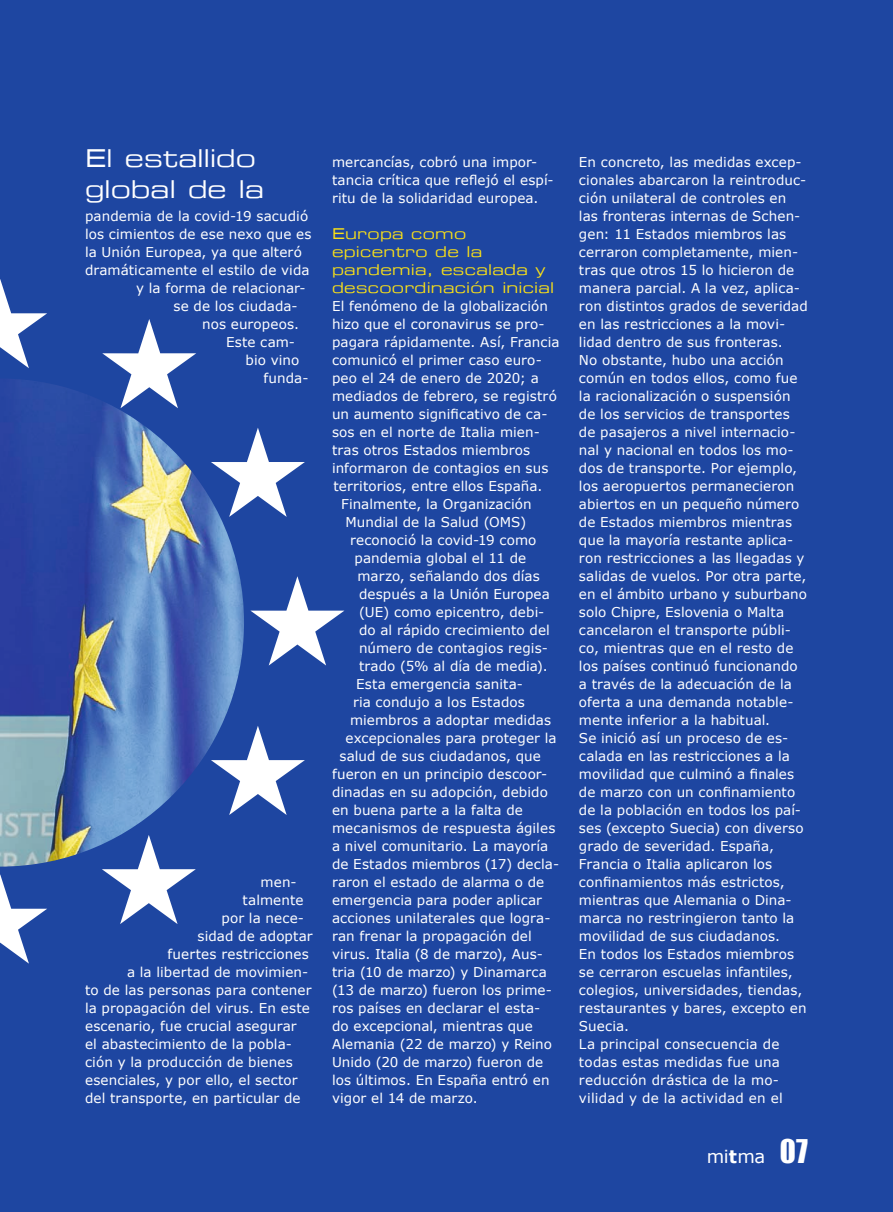
<style>
.page{position:relative;width:893px;height:1212px;background:#1e46a1}
.page>*{position:absolute;margin:0;border:0;box-sizing:border-box;transform-origin:0 0}
.t1{font:24.75px/31.5px "Eurostile Extended";letter-spacing:-.005em;color:#fff}
.t2{font:18px "Verdana";color:#fff}
.t3{font:15px/18px "Eurostile Extended";letter-spacing:.02em;color:#fbe116}
.t4{font:13.5px/18px "Verdana";letter-spacing:.01em;color:#fff}
.s1{font-weight:700}
.s2{font-family:"Impact";font-size:30px}
</style>
<div class="page">
<svg style="left:0;top:279px;width:47px;height:89px"></svg>
<svg style="left:0;top:874px;width:47px;height:90px"></svg>
<svg style="left:102px;top:866px;width:94px;height:58px"></svg>
<svg style="left:244px;top:726px;width:61px;height:89px"></svg>
<svg style="left:250px;top:576px;width:94px;height:89px"></svg>
<svg style="left:244px;top:428px;width:61px;height:89px"></svg>
<svg style="left:102px;top:319px;width:94px;height:59px"></svg>
<img style="left:0;top:378px;width:244px;height:488px">
<h1 class="t1" style="left:85px;top:142px;width:180px">El estallido global de la</h1>
<p class="t4" style="left:85px;top:207px;width:225px">pandemia de la covid-19 sacudió</p>
<p class="t4" style="left:85px;top:225px;width:228px">los cimientos de ese nexo que es</p>
<p class="t4" style="left:85px;top:243px;width:218px">la Unión Europea, ya que alteró</p>
<p class="t4" style="left:85px;top:261px;width:226px">dramáticamente el estilo de vida</p>
<p class="t4" style="left:136px;top:279px;width:171px">y la forma de relacionar-</p>
<p class="t4" style="left:174px;top:297px;width:126px">se de los ciudada-</p>
<p class="t4" style="left:202px;top:315px;width:99px">nos europeos.</p>
<p class="t4" style="left:226px;top:333px;width:71px">Este cam-</p>
<p class="t4" style="left:246px;top:351px;width:55px">bio vino</p>
<p class="t4" style="left:264px;top:369px;width:46px">funda-</p>
<p class="t4" style="left:261px;top:873px;width:38px">men-</p>
<p class="t4" style="left:243px;top:891px;width:62px">talmente</p>
<p class="t4" style="left:222px;top:909px;width:84px">por la nece-</p>
<p class="t4" style="left:198px;top:927px;width:117px">sidad de adoptar</p>
<p class="t4" style="left:168px;top:945px;width:143px">fuertes restricciones</p>
<p class="t4" style="left:127px;top:963px;width:183px">a la libertad de movimien-</p>
<p class="t4" style="left:85px;top:981px;width:228px">to de las personas para contener</p>
<p class="t4" style="left:85px;top:999px;width:226px">la propagación del virus. En este</p>
<p class="t4" style="left:85px;top:1017px;width:213px">escenario, fue crucial asegurar</p>
<p class="t4" style="left:85px;top:1035px;width:208px">el abastecimiento de la pobla-</p>
<p class="t4" style="left:85px;top:1053px;width:209px">ción y la producción de bienes</p>
<p class="t4" style="left:85px;top:1071px;width:214px">esenciales, y por ello, el sector</p>
<p class="t4" style="left:85px;top:1089px;width:217px">del transporte, en particular de</p>
<p class="t4" style="left:332px;top:153px;width:223px">mercancías, cobró una impor&shy;tancia crítica que reflejó el espí&shy;ritu de la solidaridad europea.</p>
<p class="t3" style="left:332px;top:224px;width:224px">Europa como epicentro de la pandemia, escalada y descoordinación inicial</p>
<p class="t4" style="left:332px;top:297px;width:218px">El fenómeno de la globalización</p>
<p class="t4" style="left:332px;top:315px;width:214px">hizo que el coronavirus se pro-</p>
<p class="t4" style="left:332px;top:333px;width:229px">pagara rápidamente. Así, Francia</p>
<p class="t4" style="left:332px;top:351px;width:211px">comunicó el primer caso euro-</p>
<p class="t4" style="left:332px;top:369px;width:208px">peo el 24 de enero de 2020; a</p>
<p class="t4" style="left:332px;top:387px;width:226px">mediados de febrero, se registró</p>
<p class="t4" style="left:332px;top:405px;width:217px">un aumento significativo de ca-</p>
<p class="t4" style="left:332px;top:423px;width:209px">sos en el norte de Italia mien-</p>
<p class="t4" style="left:332px;top:441px;width:200px">tras otros Estados miembros</p>
<p class="t4" style="left:332px;top:459px;width:218px">informaron de contagios en sus</p>
<p class="t4" style="left:333px;top:477px;width:210px">territorios, entre ellos España.</p>
<p class="t4" style="left:341px;top:495px;width:192px">Finalmente, la Organización</p>
<p class="t4" style="left:345px;top:513px;width:182px">Mundial de la Salud (OMS)</p>
<p class="t4" style="left:350px;top:531px;width:188px">reconoció la covid-19 como</p>
<p class="t4" style="left:354px;top:549px;width:173px">pandemia global el 11 de</p>
<p class="t4" style="left:357px;top:567px;width:184px">marzo, señalando dos días</p>
<p class="t4" style="left:359px;top:585px;width:192px">después a la Unión Europea</p>
<p class="t4" style="left:359px;top:603px;width:187px">(UE) como epicentro, debi-</p>
<p class="t4" style="left:359px;top:621px;width:192px">do al rápido crecimiento del</p>
<p class="t4" style="left:359px;top:639px;width:190px">número de contagios regis-</p>
<p class="t4" style="left:359px;top:657px;width:190px">trado (5% al día de media).</p>
<p class="t4" style="left:356px;top:675px;width:169px">Esta emergencia sanita-</p>
<p class="t4" style="left:353px;top:693px;width:173px">ria condujo a los Estados</p>
<p class="t4" style="left:350px;top:711px;width:203px">miembros a adoptar medidas</p>
<p class="t4" style="left:345px;top:729px;width:213px">excepcionales para proteger la</p>
<p class="t4" style="left:339px;top:747px;width:203px">salud de sus ciudadanos, que</p>
<p class="t4" style="left:332px;top:765px;width:217px">fueron en un principio descoor-</p>
<p class="t4" style="left:332px;top:783px;width:217px">dinadas en su adopción, debido</p>
<p class="t4" style="left:332px;top:801px;width:192px">en buena parte a la falta de</p>
<p class="t4" style="left:332px;top:819px;width:225px">mecanismos de respuesta ágiles</p>
<p class="t4" style="left:332px;top:837px;width:218px">a nivel comunitario. La mayoría</p>
<p class="t4" style="left:332px;top:855px;width:229px">de Estados miembros (17) decla-</p>
<p class="t4" style="left:332px;top:873px;width:214px">raron el estado de alarma o de</p>
<p class="t4" style="left:332px;top:891px;width:211px">emergencia para poder aplicar</p>
<p class="t4" style="left:332px;top:909px;width:220px">acciones unilaterales que logra-</p>
<p class="t4" style="left:332px;top:927px;width:201px">ran frenar la propagación del</p>
<p class="t4" style="left:332px;top:945px;width:212px">virus. Italia (8 de marzo), Aus-</p>
<p class="t4" style="left:332px;top:963px;width:216px">tria (10 de marzo) y Dinamarca</p>
<p class="t4" style="left:332px;top:981px;width:221px">(13 de marzo) fueron los prime-</p>
<p class="t4" style="left:332px;top:999px;width:210px">ros países en declarar el esta-</p>
<p class="t4" style="left:332px;top:1017px;width:202px">do excepcional, mientras que</p>
<p class="t4" style="left:332px;top:1035px;width:222px">Alemania (22 de marzo) y Reino</p>
<p class="t4" style="left:332px;top:1053px;width:213px">Unido (20 de marzo) fueron de</p>
<p class="t4" style="left:332px;top:1071px;width:219px">los últimos. En España entró en</p>
<p class="t4" style="left:332px;top:1089px;width:147px">vigor el 14 de marzo.</p>
<p class="t4" style="left:579px;top:153px;width:230px">En concreto, las medidas excep&shy;cionales abarcaron la reintroduc&shy;ción unilateral de controles en las fronteras internas de Schen&shy;gen: 11 Estados miembros las cerraron completamente, mien&shy;tras que otros 15 lo hicieron de manera parcial. A la vez, aplica&shy;ron distintos grados de severidad en las restricciones a la movi&shy;lidad dentro de sus fronteras.<br>No obstante, hubo una acción común en todos ellos, como fue la racionalización o suspensión de los servicios de transportes de pasajeros a nivel internacio&shy;nal y nacional en todos los mo&shy;dos de transporte. Por ejemplo, los aeropuertos permanecieron abiertos en un pequeño número de Estados miembros mientras que la mayoría restante aplica&shy;ron restricciones a las llegadas y salidas de vuelos. Por otra parte, en el ámbito urbano y suburbano solo Chipre, Eslovenia o Malta cancelaron el transporte públi&shy;co, mientras que en el resto de los países continuó funcionando a través de la adecuación de la oferta a una demanda notable&shy;mente inferior a la habitual.<br>Se inició así un proceso de es&shy;calada en las restricciones a la movilidad que culminó a finales de marzo con un confinamiento de la población en todos los paí&shy;ses (excepto Suecia) con diverso grado de severidad. España,<br>Francia o Italia aplicaron los confinamientos más estrictos, mientras que Alemania o Dina&shy;marca no restringieron tanto la movilidad de sus ciudadanos.<br>En todos los Estados miembros se cerraron escuelas infantiles, colegios, universidades, tiendas, restaurantes y bares, excepto en<br>Suecia.<br>La principal consecuencia de todas estas medidas fue una reducción drástica de la mo&shy;vilidad y de la actividad en el</p>
<h2 class="t2" style="left:707px;top:1145px;width:103px">mi<span class="s1">t</span>ma <span class="s2">07</span></h2>
</div>
